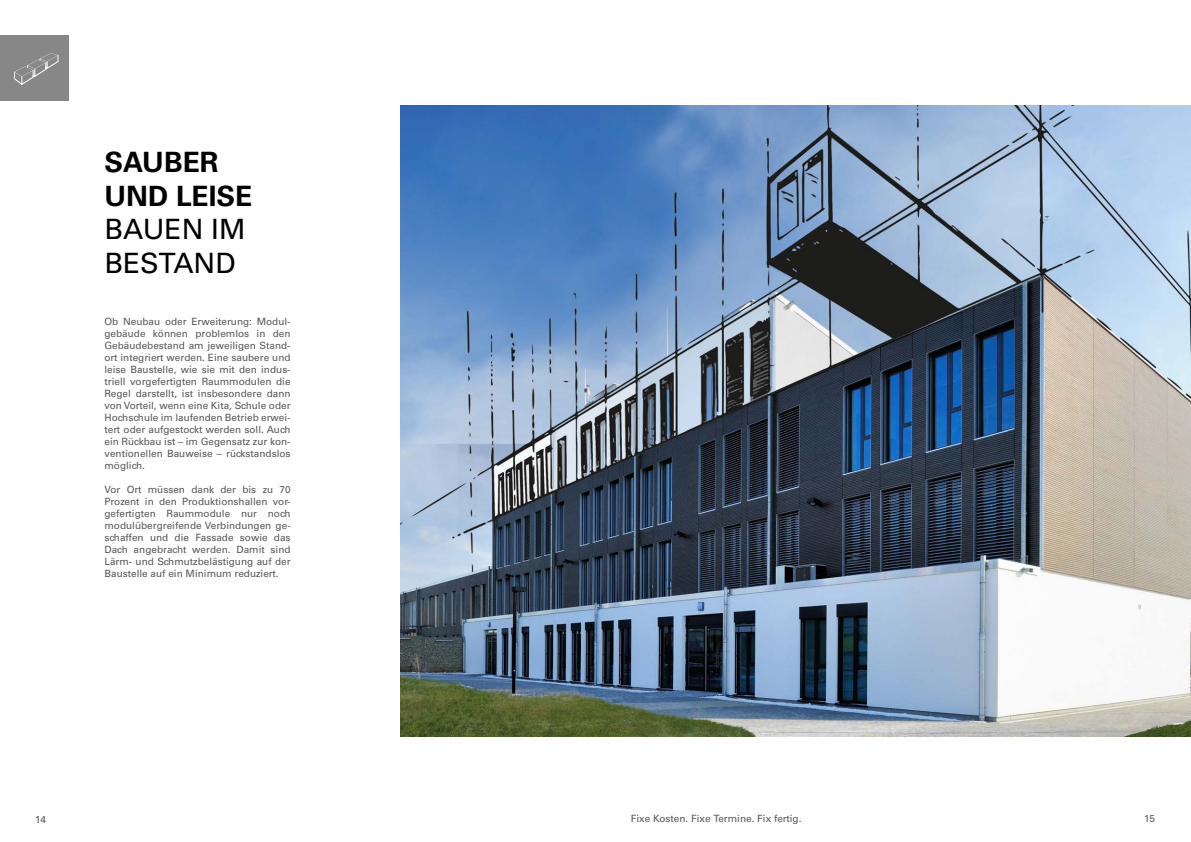
<style>
.page{position:relative;width:1191px;height:842px;background:#fff}
.page>*{position:absolute;margin:0;border:0;box-sizing:border-box;transform-origin:0 0}
.t1{font:700 28px "Univers LT Pro 65";color:#000}
.t2{font:28px "Univers LT Pro 55 Roman";color:#000}
.t3{font:10px/12px "Univers LT Pro 55 Roman";color:#575756;text-align:justify}
</style>
<div class="page">
<div style="left:0;top:35px;width:69px;height:65px;background:#878787"></div>
<img style="left:401px;top:106px;width:790px;height:630px">
<svg style="left:14px;top:53px;width:44px;height:31px"></svg>
<p class="t1" style="left:104px;top:143px;width:116px">SAUBER</p>
<p class="t1" style="left:104px;top:176px;width:149px">UND LEISE</p>
<p class="t2" style="left:104px;top:210px;width:143px">BAUEN IM</p>
<p class="t2" style="left:104px;top:244px;width:133px">BESTAND</p>
<p class="t3" style="left:104px;top:315px;width:188px">Ob Neubau oder Erweiterung: Modul&shy;gebäude können problemlos in den Gebäudebestand am jeweiligen Stand&shy;ort integriert werden. Eine saubere und leise Baustelle, wie sie mit den indus&shy;triell vorgefertigten Raummodulen die Regel darstellt, ist insbesondere dann von Vorteil, wenn eine Kita, Schule oder Hochschule im laufenden Betrieb erwei&shy;tert oder aufgestockt werden soll. Auch ein Rückbau ist – im Gegensatz zur kon&shy;ventionellen Bauweise – rückstandslos möglich.</p>
<p class="t3" style="left:104px;top:483px;width:188px">Vor Ort müssen dank der bis zu 70<br>Prozent in den Produktionshallen vor&shy;gefertigten Raummodule nur noch modulübergreifende Verbindungen ge&shy;schaffen und die Fassade sowie das Dach angebracht werden. Damit sind Lärm- und Schmutzbelästigung auf der Baustelle auf ein Minimum reduziert.</p>
<p class="t3" style="left:35px;top:813px;width:12px">14</p>
<p class="t3" style="left:631px;top:812px;width:172px">Fixe Kosten. Fixe Termine. Fix fertig.</p>
<p class="t3" style="left:1144px;top:812px;width:12px">15</p>
</div>
